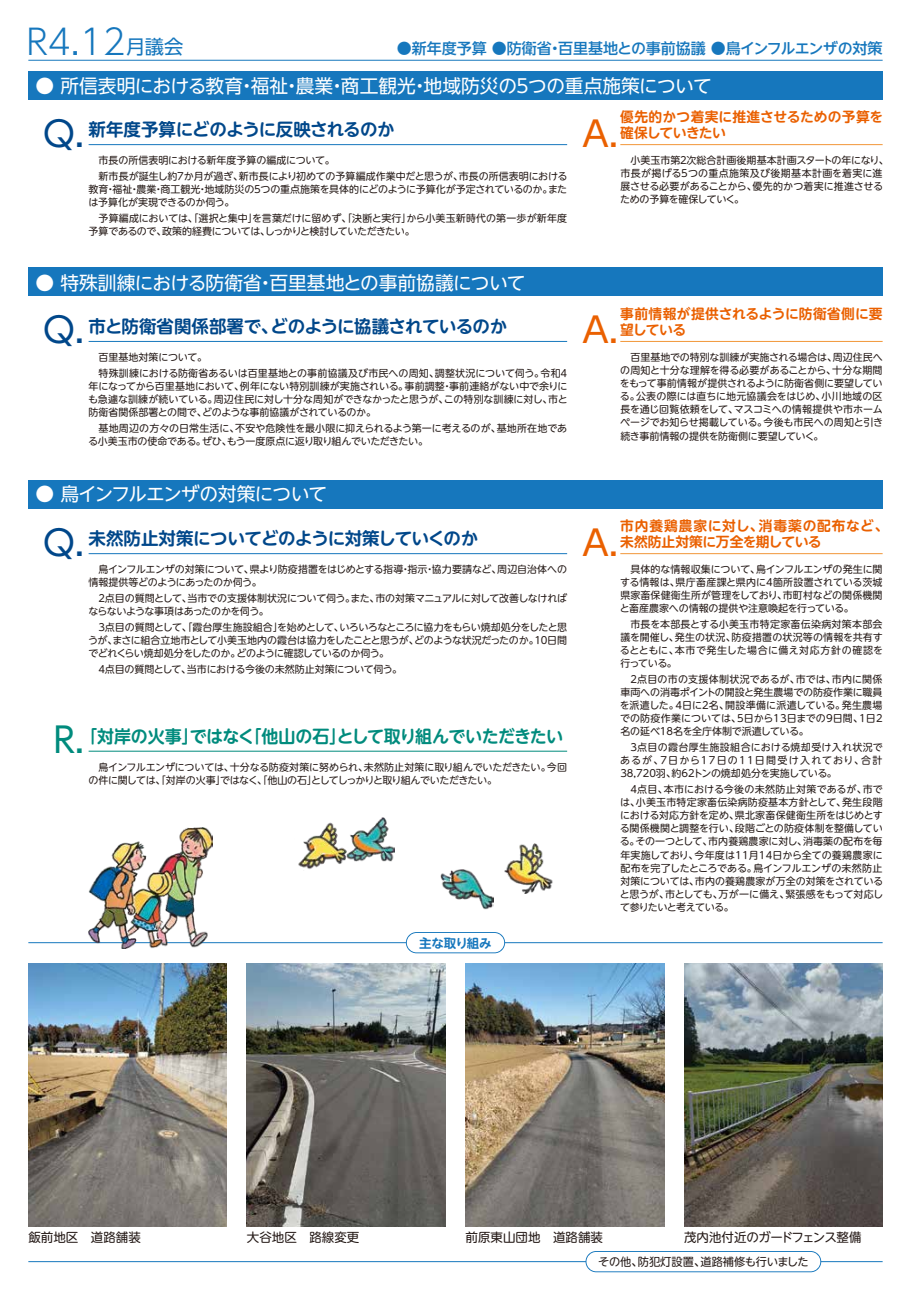
<style>
.page{position:relative;width:911px;height:1290px;background:#fff}
.page>*{position:absolute;margin:0;border:0;box-sizing:border-box;transform-origin:0 0}
.t1{font:300 35px "UD Shin Go NT Pro";color:#1677bd}
.t2{font:35px "UD Shin Go NT Pro";color:#ea6000}
.t3{font:18.75px "UD Shin Go NT Pro";color:#fff}
.t4{font:18.75px "UD Shin Go NT Pro";letter-spacing:-.03em;color:#fff}
.t5{font:18.75px "UD Shin Go NT Pro";letter-spacing:-.05em;color:#fff}
.t6{font:700 17.5px "UD Shin M Go Pro De";letter-spacing:-.025em;color:#00478a}
.t7{font:700 17.5px "UD Shin M Go Pro De";letter-spacing:-.03em;color:#008b7d}
.t8{font:500 15px "UD Shin Go NT Pro";color:#1677bd}
.t9{font:700 13.75px "UD Shin M Go Pro De";color:#ea6000}
.t10{font:700 13.75px "UD Shin M Go Pro De";letter-spacing:.02em;color:#ea6000}
.t11{font:700 13.75px "UD Shin M Go Pro De";letter-spacing:.065em;color:#ea6000}
.t12{font:700 13.75px "UD Shin M Go Pro De";letter-spacing:-.025em;color:#ea6000}
.t13{font:700 13.75px "UD Shin M Go Pro De";letter-spacing:-.04em;color:#ea6000}
.t14{font:12.5px "UD Shin M Go Pro";color:#231815}
.t15{font:12.5px "UD Shin M Go Pro";letter-spacing:-.03em;color:#231815}
.t16{font:700 12.5px "UD Shin M Go Pro De";letter-spacing:-.02em;color:#1677bd}
.t17{font:11.25px "UD Shin M Go Pro";letter-spacing:-.01em;color:#231815}
.t18{font:10px/13.1px "UD Shin M Go Pro";letter-spacing:-.015em;color:#231815}
.s1{font-weight:400;font-size:19.25px}
.s2{font-family:"UD Shin Go NT Pro";font-weight:400;font-size:35px}
</style>
<div class="page">
<img style="left:28px;top:964px;width:199px;height:262px">
<img style="left:247px;top:964px;width:198px;height:262px">
<img style="left:465px;top:964px;width:199px;height:262px">
<img style="left:684px;top:964px;width:198px;height:262px">
<hr style="left:28px;top:1261px;width:854px;height:1px;background:#1677bd">
<hr style="left:28px;top:942px;width:854px;height:1px;background:#1677bd">
<svg style="left:406px;top:932px;width:99px;height:21px"></svg>
<svg style="left:585px;top:1251px;width:236px;height:21px"></svg>
<div style="left:28px;top:71px;width:854px;height:28px;background:#1677bd"></div>
<div style="left:28px;top:268px;width:854px;height:28px;background:#1677bd"></div>
<div style="left:28px;top:480px;width:854px;height:28px;background:#1677bd"></div>
<hr style="left:28px;top:60px;width:854px;height:1px;background:#1677bd">
<hr style="left:89px;top:144px;width:478px;height:1px;background:#1677bd">
<hr style="left:620px;top:144px;width:262px;height:1px;background:#f29739">
<hr style="left:89px;top:341px;width:478px;height:1px;background:#1677bd">
<hr style="left:620px;top:341px;width:262px;height:1px;background:#f29739">
<hr style="left:89px;top:553px;width:478px;height:1px;background:#1677bd">
<hr style="left:620px;top:553px;width:262px;height:1px;background:#f29739">
<hr style="left:89px;top:751px;width:478px;height:1px;background:#008b7d">
<img style="left:88px;top:828px;width:124px;height:120px">
<img style="left:504px;top:843px;width:49px;height:50px">
<img style="left:441px;top:870px;width:52px;height:39px">
<img style="left:298px;top:818px;width:96px;height:51px">
<h1 class="t1" style="left:26px;top:14px;width:158px">R4.12<span class="s1">月議会</span></h1>
<h3 class="t8" style="left:397px;top:36px;width:487px">●新年度予算 ●防衛省・百里基地との事前協議 ●鳥インフルエンザの対策</h3>
<h2 class="t3" style="left:35px;top:71px;width:678px">● 所信表明における教育・福祉・農業・商工観光・地域防災の５つの重点施策について</h2>
<h3 class="t10" style="left:620px;top:106px;width:264px">優先的かつ着実に推進させるための予算を</h3>
<h3 class="t6" style="left:43px;top:115px;width:353px"><span class="s2">Q.</span> 新年度予算にどのように反映されるのか</h3>
<h1 class="t2" style="left:582px;top:105px;width:37px">A.</h1>
<h3 class="t13" style="left:620px;top:122px;width:107px">確保していきたい</h3>
<p class="t18" style="left:99px;top:152px;width:470px;line-height:15.6px">市長の所信表明における新年度予算の編成について。<br>新市長が誕生し約７か月が過ぎ、新市長により初めての予算編成作業中だと思うが、市長の所信表明における</p>
<p class="t18" style="left:88px;top:182px;width:480px">教育・福祉・農業・商工観光・地域防災の５つの重点施策を具体的にどのように予算化が予定されているのか。または予算化が実現できるのか伺う。</p>
<p class="t18" style="left:89px;top:211px;width:480px;text-indent:10px">予算編成においては、「選択と集中」を言葉だけに留めず、「決断と実行」から小美玉新時代の第一歩が新年度予算であるので、政策的経費については、しっかりと検討していただきたい。</p>
<h2 class="t4" style="left:35px;top:268px;width:492px">● 特殊訓練における防衛省・百里基地との事前協議について</h2>
<p class="t18" style="left:620px;top:153px;width:270px;text-indent:10px">小美玉市第２次総合計画後期基本計画スタートの年になり、市長が掲げる５つの重点施策及び後期基本計画を着実に進展させる必要があることから、優先的かつ着実に推進させるための予算を確保していく。</p>
<h3 class="t9" style="left:620px;top:302px;width:264px">事前情報が提供されるように防衛省側に要</h3>
<h3 class="t6" style="left:43px;top:312px;width:465px"><span class="s2">Q.</span> 市と防衛省関係部署で、どのように協議されているのか</h3>
<h1 class="t2" style="left:582px;top:302px;width:37px">A.</h1>
<h3 class="t9" style="left:620px;top:319px;width:67px">望している</h3>
<p class="t18" style="left:99px;top:349px;width:472px;line-height:15.6px">百里基地対策について。<br>特殊訓練における防衛省あるいは百里基地との事前協議及び市民への周知、調整状況について伺う。令和４</p>
<p class="t18" style="left:88px;top:379px;width:481px;text-align:justify">年になってから百里基地において、例年にない特別訓練が実施されいる。事前調整・事前連絡がない中で余りにも急遽な訓練が続いている。周辺住民に対し十分な周知ができなかったと思うが、この特別な訓練に対し、市と防衛省関係部署との間で、どのような事前協議がされているのか。</p>
<p class="t18" style="left:88px;top:421px;width:480px;text-indent:10px">基地周辺の方々の日常生活に、不安や危険性を最小限に抑えられるよう第一に考えるのが、基地所在地である小美玉市の使命である。ぜひ、もう一度原点に返り取り組んでいただきたい。</p>
<h2 class="t5" style="left:35px;top:479px;width:293px">● 鳥インフルエンザの対策について</h2>
<p class="t18" style="left:620px;top:350px;width:265px;text-align:justify;text-indent:11px">百里基地での特別な訓練が実施される場合は、周辺住民への周知と十分な理解を得る必要があることから、十分な期間をもって事前情報が提供されるように防衛省側に要望している。公表の際には直ちに地元協議会をはじめ、小川地域の区長を通じ回覧依頼をして、マスコミへの情報提供や市ホームページでお知らせ掲載している。今後も市民への周知と引き続き事前情報の提供を防衛側に要望していく。</p>
<h3 class="t11" style="left:620px;top:514px;width:270px">市内養鶏農家に対し、消毒薬の配布など、</h3>
<h3 class="t6" style="left:43px;top:524px;width:436px"><span class="s2">Q.</span> 未然防止対策についてどのように対策していくのか</h3>
<h1 class="t2" style="left:582px;top:514px;width:37px">A.</h1>
<h3 class="t12" style="left:620px;top:531px;width:203px">未然防止対策に万全を期している</h3>
<p class="t18" style="left:89px;top:562px;width:480px;text-indent:10px">鳥インフルエンザの対策について、県より防疫措置をはじめとする指導・指示・協力要請など、周辺自治体への情報提供等どのようにあったのか伺う。</p>
<p class="t18" style="left:88px;top:591px;width:480px;text-indent:8px">２点目の質問として、当市での支援体制状況について伺う。また、市の対策マニュアルに対して改善しなければならないような事項はあったのかを伺う。</p>
<p class="t18" style="left:88px;top:620px;width:480px;text-align:justify;text-indent:9px">３点目の質問として、「霞台厚生施設組合」を始めとして、いろいろなところに協力をもらい焼却処分をしたと思うが、まさに組合立地市として小美玉地内の霞台は協力をしたことと思うが、どのような状況だったのか。１０日間でどれくらい焼却処分をしたのか。どのように確認しているのか伺う。</p>
<p class="t18" style="left:97px;top:662px;width:307px">４点目の質問として、当市における今後の未然防止対策について伺う。</p>
<h3 class="t7" style="left:54px;top:722px;width:511px"><span class="s2">R.</span>「対岸の火事」ではなく「他山の石」として取り組んでいただきたい</h3>
<p class="t18" style="left:88px;top:760px;width:480px;text-indent:10px">鳥インフルエンザについては、十分なる防疫対策に努められ、未然防止対策に取り組んでいただきたい。今回の件に関しては、「対岸の火事」ではなく、「他山の石」としてしっかりと取り組んでいただきたい。</p>
<p class="t16" style="left:419px;top:933px;width:74px">主な取り組み</p>
<p class="t18" style="left:619px;top:562px;width:264px;text-align:justify;text-indent:11px">具体的な情報収集について、鳥インフルエンザの発生に関する情報は、県庁畜産課と県内に4箇所設置されている茨城県家畜保健衛生所が管理をしており、市町村などの関係機関と畜産農家への情報の提供や注意喚起を行っている。</p>
<p class="t18" style="left:620px;top:617px;width:265px;text-align:justify;text-indent:10px">市長を本部長とする小美玉市特定家畜伝染病対策本部会議を開催し、発生の状況、防疫措置の状況等の情報を共有するとともに、本市で発生した場合に備え対応方針の確認を行っている。</p>
<p class="t18" style="left:620px;top:672px;width:264px;text-align:justify;text-indent:11px">2点目の市の支援体制状況であるが、市では、市内に関係車両への消毒ポイントの開設と発生農場での防疫作業に職員を派遣した。4日に2名、開設準備に派遣している。発生農場での防疫作業については、5日から13日までの9日間、1日2名の延べ18名を全庁体制で派遣している。</p>
<p class="t18" style="left:620px;top:740px;width:264px;text-align:justify;text-indent:10px">3点目の霞台厚生施設組合における焼却受け入れ状況であるが、7日から17日の11日間受け入れており、合計38,720羽、約62トンの焼却処分を実施している。</p>
<p class="t18" style="left:619px;top:782px;width:265px;text-align:justify;text-indent:11px">4点目、本市における今後の未然防止対策であるが、市では、小美玉市特定家畜伝染病防疫基本方針として、発生段階における対応方針を定め、県北家畜保健衛生所をはじめとする関係機関と調整を行い、段階ごとの防疫体制を整備している。その一つとして、市内養鶏農家に対し、消毒薬の配布を毎年実施しており、今年度は11月14日から全ての養鶏農家に配布を完了したところである。鳥インフルエンザの未然防止対策については、市内の養鶏農家が万全の対策をされていると思うが、市としても、万が一に備え、緊張感をもって対応して参りたいと考えている。</p>
<p class="t15" style="left:684px;top:1227px;width:179px">茂内池付近のガードフェンス整備</p>
<p class="t14" style="left:28px;top:1227px;width:114px">飯前地区　道路舗装</p>
<p class="t14" style="left:247px;top:1227px;width:114px">大谷地区　路線変更</p>
<p class="t14" style="left:465px;top:1227px;width:139px">前原東山団地　道路舗装</p>
<p class="t17" style="left:598px;top:1253px;width:212px">その他、防犯灯設置、道路補修も行いました</p>
</div>
